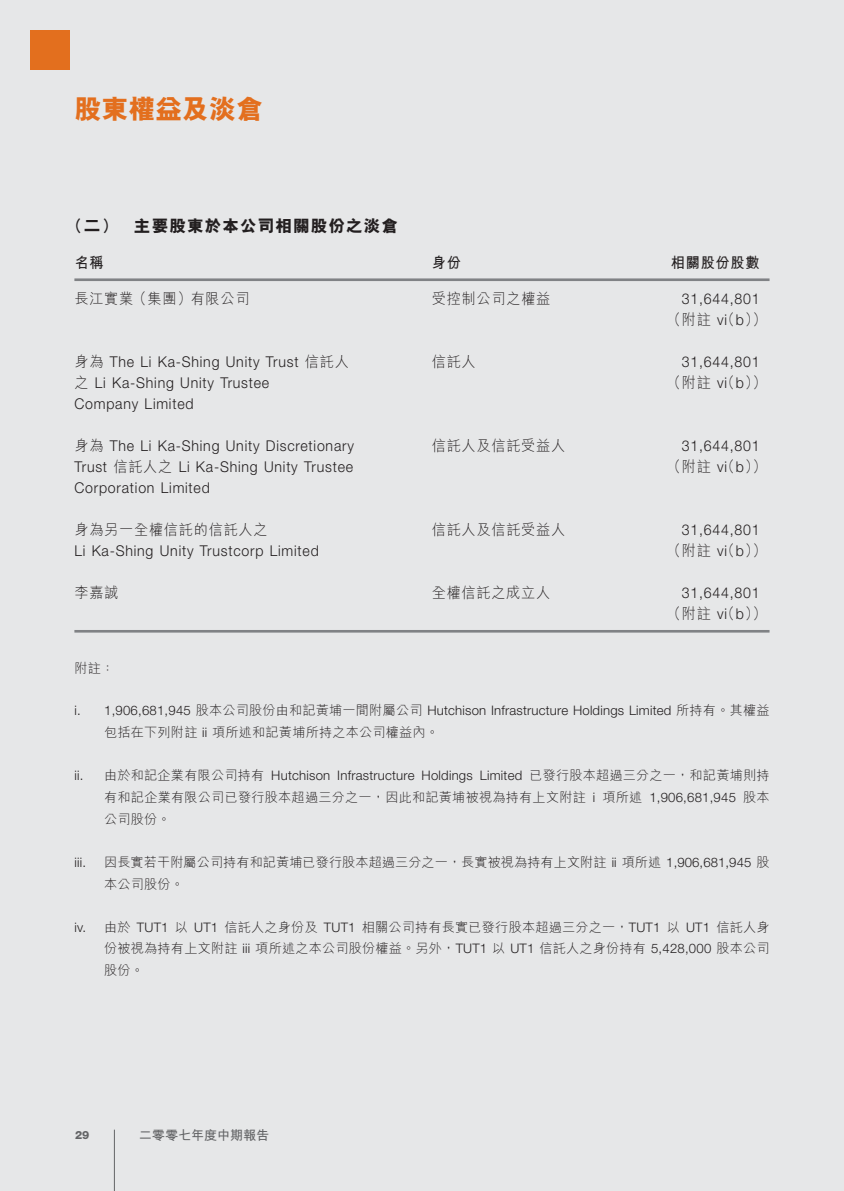
<style>
.page{position:relative;width:844px;height:1191px;background:#fff}
.page>*{position:absolute;margin:0;border:0;box-sizing:border-box;transform-origin:0 0}
.t1{font:27.12px "M Hei HK Xbold E Ten B5 H";letter-spacing:-.005em;color:#e36f1e}
.t2{font:16.62px "M Hei HK Xbold E Ten B5 H";letter-spacing:.065em;color:#231f20}
.t3{font:300 14.88px "Helvetica Neue LT Std";letter-spacing:.055em;color:#231f20;scale:.95 1}
.t4{font:14.88px "M Hei HK Light E Ten B5 H";letter-spacing:.055em;color:#231f20;scale:.95 1}
.t5{font:14.88px "M Hei HK Bold E Ten B5 H";letter-spacing:.055em;color:#231f20;scale:.95 1}
.t6{font:13.12px/21.9px "M Hei HK Light E Ten B5 H";letter-spacing:.015em;color:#231f20}
.t7{font:300 13.12px "Helvetica Neue LT Std";letter-spacing:.015em;color:#231f20}
.t8{font:13.12px "M Hei HK Bold E Ten B5 H";letter-spacing:-.01em;color:#636466}
.t9{font:800 11.38px "Helvetica Neue LT Std";color:#636466}
.s1{font-family:"Helvetica Neue LT Std";font-weight:300}
.s2{font-family:"M Hei HK Light E Ten B5 H";font-weight:400}
</style>
<div class="page">
<div style="left:0;top:0;width:843px;height:1191px;background:#e6e7e8"></div>
<div style="left:30px;top:30px;width:39px;height:40px;background:#e36f1e"></div>
<hr style="left:114px;top:1129px;width:1px;height:62px;background:#636466">
<hr style="left:74px;top:278px;width:695px;height:3px;background:#808285">
<hr style="left:74px;top:630px;width:695px;height:2px;background:#808285">
<h1 class="t1" style="left:74px;top:99px;width:190px">股東權益及淡倉</h1>
<p class="t2" style="left:66px;top:219px;width:333px">（二） 主要股東於本公司相關股份之淡倉</p>
<p class="t5" style="left:74px;top:256px;width:32px">名稱</p>
<p class="t5" style="left:431px;top:256px;width:32px">身份</p>
<p class="t5" style="left:670px;top:256px;width:95px">相關股份股數</p>
<p class="t4" style="left:74px;top:293px;width:186px">長江實業（集團）有限公司</p>
<p class="t4" style="left:431px;top:293px;width:126px">受控制公司之權益</p>
<p class="t3" style="left:681px;top:293px;width:83px">31,644,801</p>
<p class="t4" style="left:666px;top:314px;width:106px">（附註 <span class="s1">vi</span>（<span class="s1">b</span>））</p>
<p class="t3" style="left:74px;top:356px;width:290px"><span class="s2">身為</span> The Li Ka-Shing Unity Trust <span class="s2">信託人</span></p>
<p class="t4" style="left:431px;top:356px;width:48px">信託人</p>
<p class="t3" style="left:681px;top:356px;width:83px">31,644,801</p>
<p class="t3" style="left:74px;top:377px;width:206px"><span class="s2">之</span> Li Ka-Shing Unity Trustee</p>
<p class="t4" style="left:666px;top:377px;width:106px">（附註 <span class="s1">vi</span>（<span class="s1">b</span>））</p>
<p class="t3" style="left:74px;top:398px;width:127px">Company Limited</p>
<p class="t3" style="left:74px;top:440px;width:295px"><span class="s2">身為</span> The Li Ka-Shing Unity Discretionary</p>
<p class="t4" style="left:431px;top:440px;width:142px">信託人及信託受益人</p>
<p class="t3" style="left:681px;top:440px;width:83px">31,644,801</p>
<p class="t3" style="left:74px;top:461px;width:295px">Trust <span class="s2">信託人之</span> Li Ka-Shing Unity Trustee</p>
<p class="t4" style="left:666px;top:461px;width:106px">（附註 <span class="s1">vi</span>（<span class="s1">b</span>））</p>
<p class="t3" style="left:74px;top:482px;width:144px">Corporation Limited</p>
<p class="t4" style="left:74px;top:524px;width:205px">身為另一全權信託的信託人之</p>
<p class="t4" style="left:431px;top:524px;width:142px">信託人及信託受益人</p>
<p class="t3" style="left:681px;top:524px;width:83px">31,644,801</p>
<p class="t3" style="left:74px;top:545px;width:259px">Li Ka-Shing Unity Trustcorp Limited</p>
<p class="t4" style="left:666px;top:545px;width:106px">（附註 <span class="s1">vi</span>（<span class="s1">b</span>））</p>
<p class="t4" style="left:74px;top:587px;width:48px">李嘉誠</p>
<p class="t4" style="left:431px;top:587px;width:126px">全權信託之成立人</p>
<p class="t3" style="left:681px;top:587px;width:83px">31,644,801</p>
<p class="t4" style="left:666px;top:608px;width:106px">（附註 <span class="s1">vi</span>（<span class="s1">b</span>））</p>
<p class="t6" style="left:74px;top:658px;width:41px">附註：</p>
<p class="t7" style="left:74px;top:706px;width:696px">i. 1,906,681,945 <span class="s2">股本公司股份由和記黃埔一間附屬公司</span> Hutchison Infrastructure Holdings Limited <span class="s2">所持有。其權益</span></p>
<p class="t6" style="left:104px;top:723px;width:336px">包括在下列附註 <span class="s1">ii</span> 項所述和記黃埔所持之本公司權益內。</p>
<p class="t7" style="left:74px;top:771px;width:696px">ii. <span class="s2">由於和記企業有限公司持有</span> Hutchison Infrastructure Holdings Limited <span class="s2">已發行股本超過三分之一，和記黃埔則持</span></p>
<p class="t6" style="left:104px;top:788px;width:666px">有和記企業有限公司已發行股本超過三分之一，因此和記黃埔被視為持有上文附註 <span class="s1">i</span> 項所述 <span class="s1">1,906,681,945</span> 股本公司股份。</p>
<p class="t7" style="left:74px;top:857px;width:13px">iii.</p>
<p class="t6" style="left:104px;top:853px;width:666px">因長實若干附屬公司持有和記黃埔已發行股本超過三分之一，長實被視為持有上文附註 <span class="s1">ii</span> 項所述 <span class="s1">1,906,681,945</span> 股本公司股份。</p>
<p class="t6" style="left:104px;top:917px;width:666px;text-align:justify;text-indent:-30px"><span class="s1">iv.</span> 由於 <span class="s1">TUT1</span> 以 <span class="s1">UT1</span> 信託人之身份及 <span class="s1">TUT1</span> 相關公司持有長實已發行股本超過三分之一，<span class="s1">TUT1</span> 以 <span class="s1">UT1</span> 信託人身份被視為持有上文附註 <span class="s1">iii</span> 項所述之本公司股份權益。另外，<span class="s1">TUT1</span> 以 <span class="s1">UT1</span> 信託人之身份持有 <span class="s1">5,428,000</span> 股本公司股份。</p>
<p class="t9" style="left:75px;top:1128px;width:16px">29</p>
<p class="t8" style="left:139px;top:1129px;width:132px">二零零七年度中期報告</p>
</div>
